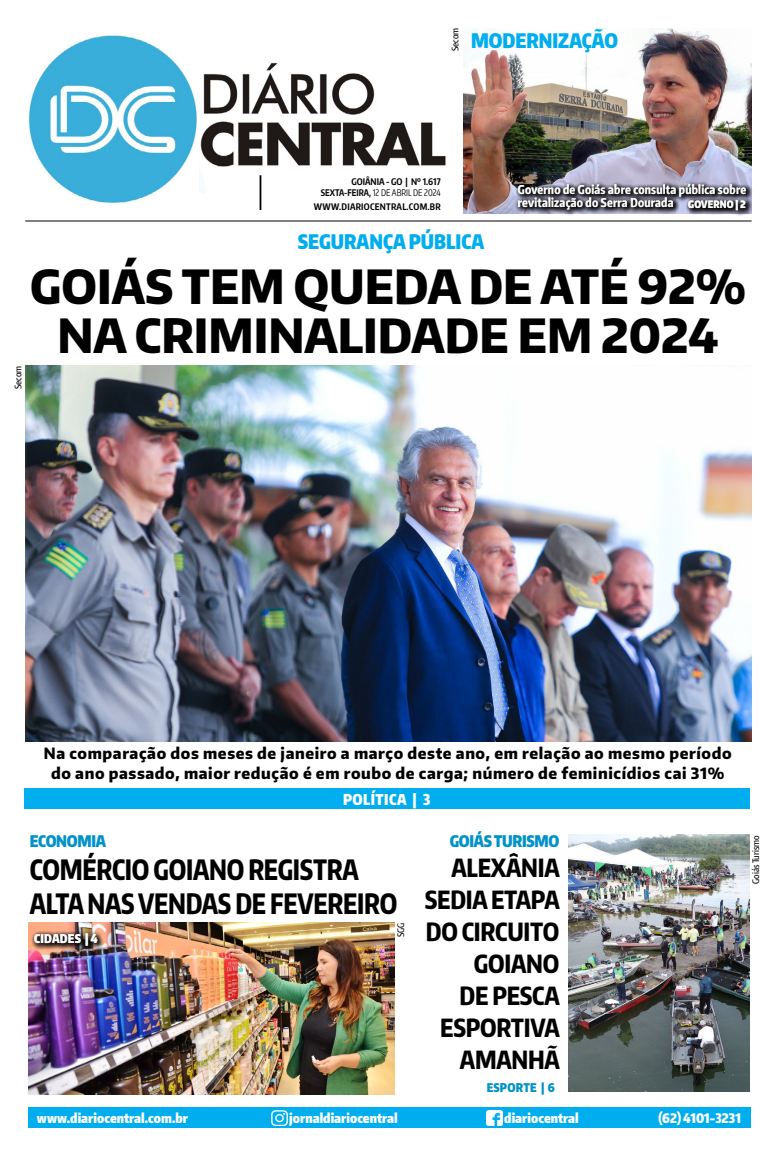
<style>
.page{position:relative;width:780px;height:1163px;background:#fff}
.page>*{position:absolute;margin:0;border:0;box-sizing:border-box;transform-origin:0 0}
.t1{font:800 47px/49px "Encode Sans Narrow";color:#000;text-align:center}
.t2{font:800 28px/34px "Encode Sans Compressed";letter-spacing:-.01em;color:#000;scale:.94 1}
.t3{font:800 25px/32px "Encode Sans Compressed";letter-spacing:-.01em;color:#000;text-align:right}
.t4{font:900 20px "Encode Sans Compressed";color:#00aeef}
.t5{font:900 16px "Encode Sans Compressed";letter-spacing:-.02em;color:#0092c8}
.t6{font:800 15.5px/20px "Encode Sans Narrow";letter-spacing:.04em;color:#000;text-align:center}
.t7{font:900 15px "Encode Sans Compressed";letter-spacing:.03em;color:#fff}
.t8{font:900 13.2px "Encode Sans Compressed";color:#fff}
.t9{font:700 12px/13px "Encode Sans Compressed";letter-spacing:.02em;color:#fff}
.t10{font:900 12px "Encode Sans Compressed";letter-spacing:.02em;color:#0092c8}
.t11{font:900 12px "Encode Sans Compressed";letter-spacing:.02em;color:#fff}
.t12{font:900 10px "Encode Sans Compressed";letter-spacing:.02em;color:#fff}
.t13{font:700 9.1px/11.4px "Encode Sans Compressed";color:#000}
.t14{font:9.1px "Encode Sans Compressed";color:#000;scale:.95 1}
.t15{font:500 9px "Encode Sans Compressed";color:#000}
.t16{font:700 9px "Encode Sans Compressed";letter-spacing:.03em;color:#000}
.s1{font-weight:700}
</style>
<div class="page">
<img style="left:199px;top:62px;width:247px;height:132px">
<img style="left:28px;top:35px;width:169px;height:168px">
<hr style="left:259px;top:175px;width:2px;height:35px;background:#000">
<div style="left:28px;top:1107px;width:723px;height:21px;background:#00aeef"></div>
<img style="left:272px;top:1110px;width:15px;height:15px">
<img style="left:486px;top:1110px;width:16px;height:15px">
<img style="left:463px;top:28px;width:288px;height:186px">
<img style="left:25px;top:365px;width:726px;height:376px">
<div style="left:24px;top:788px;width:725px;height:20px;background:#00aeef"></div>
<hr style="left:25px;top:220px;width:726px;height:1px;background:#000">
<img style="left:28px;top:922px;width:367px;height:172px">
<svg style="left:31px;top:929px;width:74px;height:23px;background:#7e5c4c"></svg>
<svg style="left:515px;top:180px;width:237px;height:36px;background:#5d5c68"></svg>
<img style="left:568px;top:834px;width:181px;height:257px">
<p class="t15" style="left:449px;top:51px;width:25px;rotate:-90deg">Secom</p>
<p class="t4" style="left:471px;top:28px;width:148px">MODERNIZAÇÃO</p>
<p class="t15" style="left:12px;top:389px;width:25px;rotate:-90deg">Secom</p>
<p class="t13" style="left:321px;top:175px;width:121px;text-indent:31px">Goiânia - GO | Nº 1.617 sexta-FEIRA</p>
<p class="t14" style="left:369px;top:187px;width:77px"><span class="s1">,</span> 12 DE abril DE 2024</p>
<p class="t16" style="left:314px;top:201px;width:128px">www.diariocentral.com.br</p>
<p class="t4" style="left:298px;top:228px;width:188px">SEGURANÇA PÚBLICA</p>
<p class="t9" style="left:518px;top:182px;width:230px">Governo de Goiás abre consulta pública sobre revitalização do Serra Dourada</p>
<p class="t12" style="left:688px;top:197px;width:59px">GOVERNO | 2</p>
<p class="t1" style="left:30px;top:260px;width:717px">Goiás tem queda de até 92% na criminalidade em 2024</p>
<p class="t6" style="left:44px;top:742px;width:689px">Na comparação dos meses de janeiro a março deste ano, em relação ao mesmo período do ano passado, maior redução é em roubo de carga; número de feminicídios cai 31%</p>
<p class="t7" style="left:343px;top:789px;width:89px">POLÍTICA | 3</p>
<p class="t5" style="left:30px;top:830px;width:78px">ECONOMIA</p>
<p class="t5" style="left:450px;top:830px;width:111px">GOIÁS TURISMO</p>
<p class="t2" style="left:30px;top:851px;width:392px">COMÉRCIO GOIANO REGISTRA<br>ALTA NAS VENDAS DE FEVEREIRO</p>
<p class="t3" style="left:425px;top:850px;width:136px">ALEXÂNIA<br>SEDIA ETAPA<br>DO CIRCUITO<br>GOIANO<br>DE PESCA<br>ESPORTIVA<br>AMANHÃ</p>
<p class="t15" style="left:395px;top:936px;width:16px;rotate:-90deg">SGG</p>
<p class="t11" style="left:34px;top:930px;width:65px">CIDADES | 4</p>
<p class="t10" style="left:486px;top:1079px;width:70px">ESPORTE | 6</p>
<p class="t8" style="left:37px;top:1108px;width:152px">WWW.DIARIOCENTRAL.COM.BR</p>
<p class="t8" style="left:289px;top:1109px;width:110px">JORNALDIARIOCENTRAL</p>
<p class="t8" style="left:504px;top:1108px;width:76px">DIARIOCENTRAL</p>
<p class="t8" style="left:658px;top:1108px;width:84px">(62) 4101-3231</p>
<p class="t15" style="left:749px;top:883px;width:50px;rotate:-90deg">Goiás Turismo</p>
</div>
